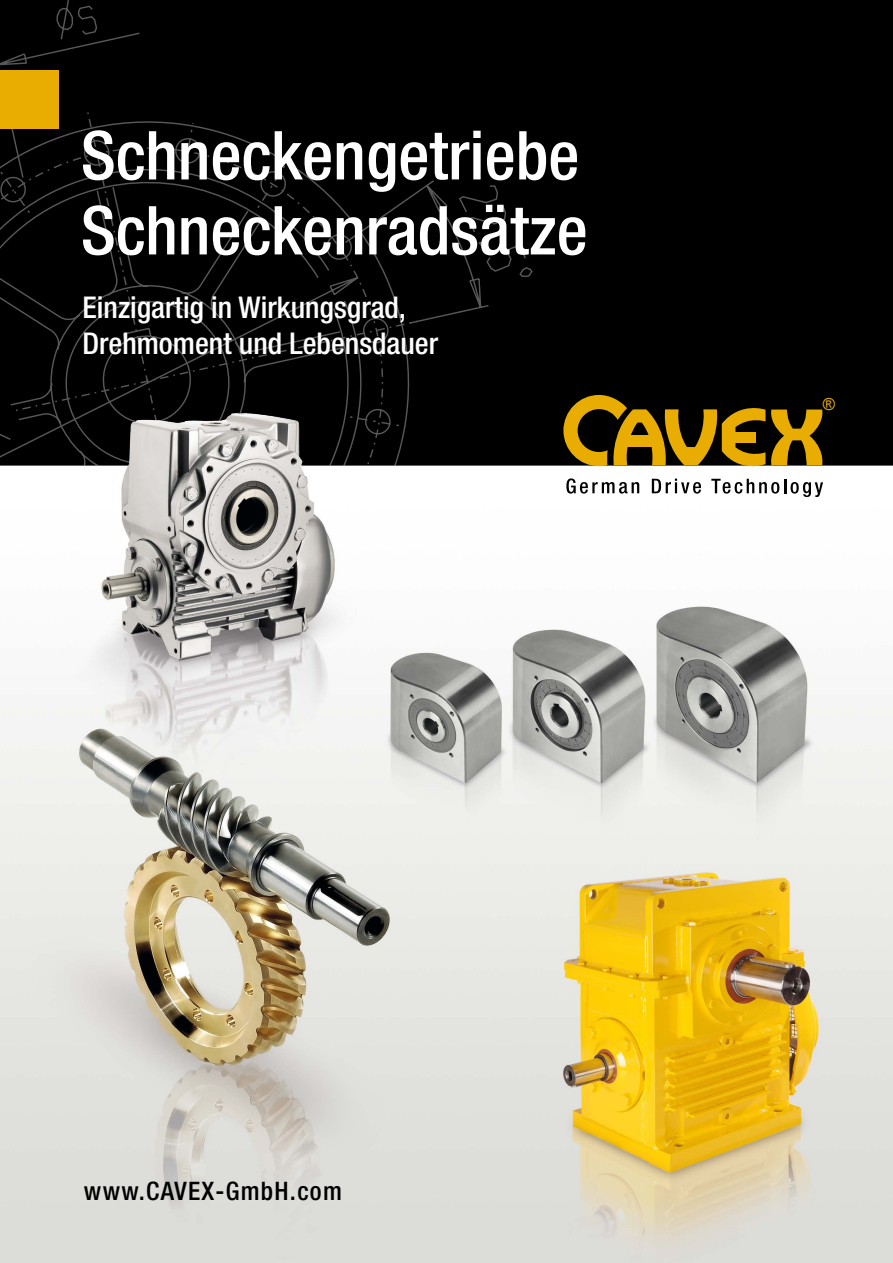
<style>
.page{position:relative;width:893px;height:1263px;background:#fff}
.page>*{position:absolute;margin:0;border:0;box-sizing:border-box;transform-origin:0 0}
.t1{font:500 condensed 67.5px/75px "Helvetica Neue";color:#fff}
.t2{font:500 condensed 30px/36px "Helvetica Neue";color:#fff}
.t3{font:500 condensed 25.5px "Helvetica Neue";letter-spacing:.05em;color:#000}
.t4{font:16.65px "Arial";color:#e8ad00}
</style>
<div class="page">
<img style="left:0;top:0;width:893px;height:1263px">
<svg style="left:563px;top:395px;width:263px;height:102px"></svg>
<div style="left:0;top:70px;width:58px;height:58px;background:#e8ad00"></div>
<h1 class="t1" style="left:81px;top:117px;width:508px">Schneckengetriebe<br>Schneckenradsätze</h1>
<p class="t2" style="left:82px;top:289px;width:357px">Einzigartig in Wirkungsgrad,<br>Drehmoment und Lebensdauer</p>
<p class="t4" style="left:823px;top:393px;width:14px">®</p>
<p class="t3" style="left:84px;top:1176px;width:259px">www.CAVEX-GmbH.com</p>
</div>
